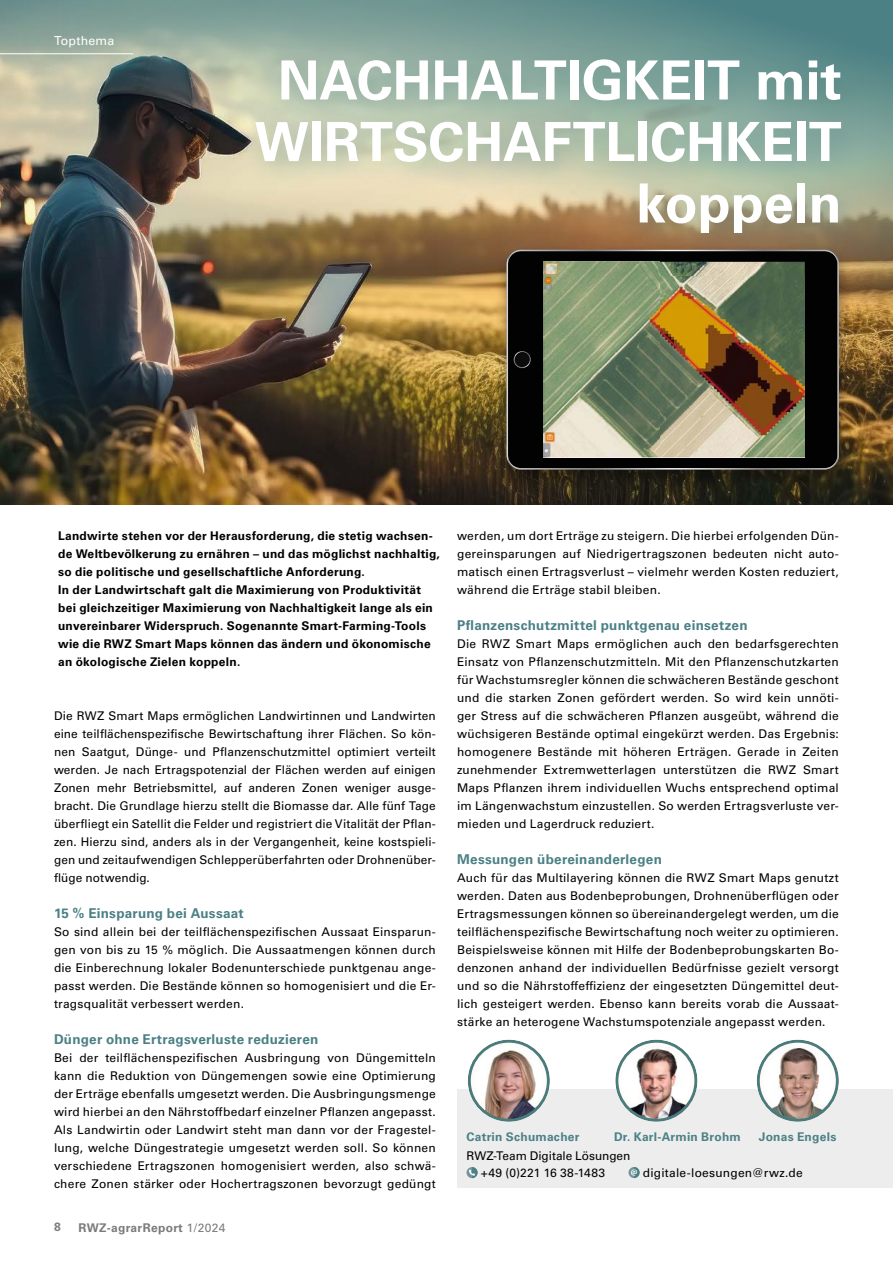
<style>
.page{position:relative;width:893px;height:1263px;background:#fff}
.page>*{position:absolute;margin:0;border:0;box-sizing:border-box;transform-origin:0 0}
.t1{font:700 54px/61.5px "Univers LT Pro 65";color:#fff;text-align:right}
.t2{font:700 13.5px "Univers LT Pro 65";letter-spacing:.02em;color:#4b8085}
.t3{font:12.45px "Univers LT Pro 55 Roman";letter-spacing:.015em;color:#fff}
.t4{font:12px/18px "Univers LT Pro 55 Roman";letter-spacing:.015em;color:#000;text-align:justify}
.t5{font:700 12px/18px "Univers LT Pro 65";letter-spacing:.02em;color:#000}
.t6{font:700 12px "Univers LT Pro 65";letter-spacing:.02em;color:#4b8085}
.t7{font:700 12px "Univers LT Pro 65";letter-spacing:.03em;color:#7c7b7b}
.s1{font-family:"Univers LT Pro 55 Roman";font-weight:400}
</style>
<div class="page">
<img style="left:0;top:0;width:893px;height:504px">
<div style="left:457px;top:1089px;width:436px;height:99px;background:#ededed"></div>
<svg style="left:466px;top:1167px;width:12px;height:11px"></svg>
<svg style="left:469px;top:1167px;width:9px;height:11px"></svg>
<svg style="left:628px;top:1167px;width:12px;height:11px"></svg>
<svg style="left:631px;top:1167px;width:9px;height:11px"></svg>
<div style="left:466px;top:1037px;width:85px;height:85px;background:#ef7d00;opacity:.19"></div>
<div style="left:240px;top:43px;width:629px;height:219px;background:#4b8085;opacity:.49"></div>
<hr style="left:0;top:54px;width:133px;height:1px;background:#fff">
<div style="left:494px;top:244px;width:359px;height:247px;background:#000;opacity:.44"></div>
<svg style="left:507px;top:250px;width:332px;height:220px;background:#141414"></svg>
<svg style="left:514px;top:351px;width:17px;height:17px"></svg>
<svg style="left:515px;top:352px;width:15px;height:15px"></svg>
<div style="left:515px;top:352px;width:14px;height:15px;background:#0c0c0d;border-radius:50%"></div>
<img style="left:544px;top:262px;width:261px;height:195px">
<div style="left:755px;top:1037px;width:85px;height:85px;background:#ef7d00;opacity:.19"></div>
<div style="left:613px;top:1037px;width:86px;height:85px;background:#ef7d00;opacity:.19"></div>
<p class="t3" style="left:54px;top:32px;width:62px">Topthema</p>
<h1 class="t1" style="left:255px;top:47px;width:589px">NACHHALTIGKEIT mit<br>WIRTSCHAFTLICHKEIT koppeln</h1>
<p class="t5" style="left:58px;top:526px;width:383px">Landwirte stehen vor der Herausforderung, die stetig wachsen&shy;de Weltbevölkerung zu ernähren – und das möglichst nachhaltig, so die politische und gesellschaftliche Anforderung.<br>In der Landwirtschaft galt die Maximierung von Produktivität bei gleichzeitiger Maximierung von Nachhaltigkeit lange als ein unvereinbarer Widerspruch. Sogenannte Smart-Farming-Tools wie die RWZ Smart Maps können das ändern und ökonomische an ökologische Zielen koppeln.</p>
<p class="t4" style="left:54px;top:706px;width:383px">Die RWZ Smart Maps ermöglichen Landwirtinnen und Landwirten eine teilflächenspezifische Bewirtschaftung ihrer Flächen. So kön&shy;nen Saatgut, Dünge- und Pflanzenschutzmittel optimiert verteilt werden. Je nach Ertragspotenzial der Flächen werden auf einigen Zonen mehr Betriebsmittel, auf anderen Zonen weniger ausge&shy;bracht. Die Grundlage hierzu stellt die Biomasse dar. Alle fünf Tage überfliegt ein Satellit die Felder und registriert die Vitalität der Pflan&shy;zen. Hierzu sind, anders als in der Vergangenheit, keine kostspieli&shy;gen und zeitaufwendigen Schlepperüberfahrten oder Drohnenüber&shy;flüge notwendig.</p>
<p class="t2" style="left:54px;top:904px;width:191px">15 % Einsparung bei Aussaat</p>
<p class="t4" style="left:54px;top:922px;width:383px">So sind allein bei der teilflächenspezifischen Aussaat Einsparun&shy;gen von bis zu 15 % möglich. Die Aussaatmengen können durch die Einberechnung lokaler Bodenunterschiede punktgenau ange&shy;passt werden. Die Bestände können so homogenisiert und die Er&shy;tragsqualität verbessert werden.</p>
<p class="t2" style="left:54px;top:1030px;width:266px">Dünger ohne Ertragsverluste reduzieren</p>
<p class="t4" style="left:54px;top:1048px;width:383px">Bei der teilflächenspezifischen Ausbringung von Düngemitteln kann die Reduktion von Düngemengen sowie eine Optimierung der Erträge ebenfalls umgesetzt werden. Die Ausbringungsmenge wird hierbei an den Nährstoffbedarf einzelner Pflanzen angepasst.<br>Als Landwirtin oder Landwirt steht man dann vor der Fragestel&shy;lung, welche Düngestrategie umgesetzt werden soll. So können verschiedene Ertragszonen homogenisiert werden, also schwä&shy;chere Zonen stärker oder Hochertragszonen bevorzugt gedüngt</p>
<p class="t7" style="left:54px;top:1218px;width:8px">8</p>
<p class="t7" style="left:79px;top:1219px;width:148px">RWZ-agrarReport <span class="s1">1/2024</span></p>
<p class="t4" style="left:457px;top:526px;width:383px">werden, um dort Erträge zu steigern. Die hierbei erfolgenden Dün&shy;gereinsparungen auf Niedrigertragszonen bedeuten nicht auto&shy;matisch einen Ertragsverlust – vielmehr werden Kosten reduziert, während die Erträge stabil bleiben.</p>
<p class="t2" style="left:457px;top:616px;width:292px">Pflanzenschutzmittel punktgenau einsetzen</p>
<p class="t4" style="left:457px;top:634px;width:383px">Die RWZ Smart Maps ermöglichen auch den bedarfsgerechten Einsatz von Pflanzenschutzmitteln. Mit den Pflanzenschutzkarten für Wachstumsregler können die schwächeren Bestände geschont und die starken Zonen gefördert werden. So wird kein unnöti&shy;ger Stress auf die schwächeren Pflanzen ausgeübt, während die wüchsigeren Bestände optimal eingekürzt werden. Das Ergebnis: homogenere Bestände mit höheren Erträgen. Gerade in Zeiten zunehmender Extremwetterlagen unterstützen die RWZ Smart Maps Pflanzen ihrem individuellen Wuchs entsprechend optimal im Längenwachstum einzustellen. So werden Ertragsverluste ver&shy;mieden und Lagerdruck reduziert.</p>
<p class="t2" style="left:457px;top:850px;width:206px">Messungen übereinanderlegen</p>
<p class="t4" style="left:457px;top:868px;width:383px">Auch für das Multilayering können die RWZ Smart Maps genutzt werden. Daten aus Bodenbeprobungen, Drohnenüberflügen oder Ertragsmessungen können so übereinandergelegt werden, um die teilflächenspezifische Bewirtschaftung noch weiter zu optimieren.<br>Beispielsweise können mit Hilfe der Bodenbeprobungskarten Bo&shy;denzonen anhand der individuellen Bedürfnisse gezielt versorgt und so die Nährstoffeffizienz der eingesetzten Düngemittel deut&shy;lich gesteigert werden. Ebenso kann bereits vorab die Aussaat&shy;stärke an heterogene Wachstumspotenziale angepasst werden.</p>
<p class="t6" style="left:466px;top:1128px;width:115px">Catrin Schumacher</p>
<p class="t4" style="left:481px;top:1147px;width:151px;line-height:16.5px;text-indent:-14px">RWZ-Team Digitale Lösungen +49 (0)221 16 38-1483</p>
<p class="t6" style="left:614px;top:1128px;width:128px">Dr. Karl-Armin Brohm</p>
<p class="t6" style="left:759px;top:1128px;width:79px">Jonas Engels</p>
<p class="t4" style="left:643px;top:1163px;width:161px">digitale-loesungen@rwz.de</p>
</div>
